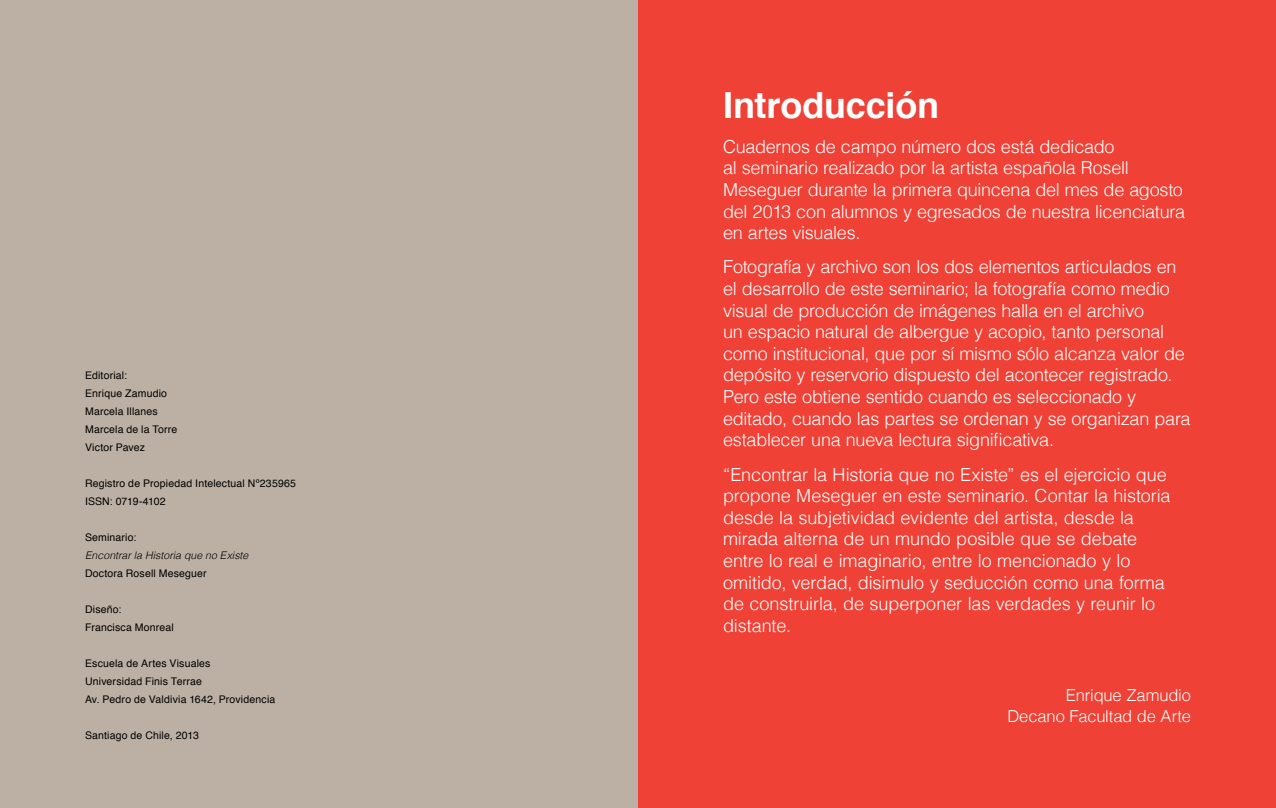
<style>
.page{position:relative;width:1276px;height:808px;background:#fff}
.page>*{position:absolute;margin:0;border:0;box-sizing:border-box;transform-origin:0 0}
.t1{font:700 36px "Helvetica";letter-spacing:-.005em;color:#fff}
.t2{font:300 18px/21.6px "Helvetica";letter-spacing:-.01em;color:#fff}
.t3{font:300 16.5px/21px "Helvetica";letter-spacing:-.01em;color:#fff;text-align:right}
.t4{font:10.5px/18px "Helvetica";letter-spacing:.015em;color:#000}
.t5{font:italic 300 10.5px "Helvetica";letter-spacing:.005em;color:#000}
</style>
<div class="page">
<div style="left:638px;top:0;width:638px;height:808px;background:#ef4135"></div>
<div style="left:0;top:0;width:638px;height:808px;background:#bbb0a3"></div>
<p class="t4" style="left:85px;top:366px;width:94px">Editorial:<br>Enrique Zamudio<br>Marcela Illanes<br>Marcela de la Torre<br>Victor Pavez</p>
<p class="t4" style="left:85px;top:474px;width:212px">Registro de Propiedad Intelectual Nº235965<br>ISSN: 0719-4102</p>
<p class="t4" style="left:85px;top:528px;width:53px">Seminario:</p>
<p class="t5" style="left:85px;top:546px;width:165px">Encontrar la Historia que no Existe</p>
<p class="t4" style="left:85px;top:564px;width:123px">Doctora Rosell Meseguer</p>
<p class="t4" style="left:85px;top:600px;width:90px">Diseño:<br>Francisca Monreal</p>
<p class="t4" style="left:85px;top:654px;width:192px">Escuela de Artes Visuales<br>Universidad Finis Terrae<br>Av. Pedro de Valdivia 1642, Providencia</p>
<p class="t4" style="left:85px;top:726px;width:115px">Santiago de Chile, 2013</p>
<h1 class="t1" style="left:723px;top:77px;width:217px">Introducción</h1>
<p class="t2" style="left:723px;top:135px;width:463px">Cuadernos de campo número dos está dedicado<br>al seminario realizado por la artista española Rosell Meseguer durante la primera quincena del mes de agosto del 2013 con alumnos y egresados de nuestra licenciatura en artes visuales.</p>
<p class="t2" style="left:723px;top:256px;width:469px">Fotografía y archivo son los dos elementos articulados en el desarrollo de este seminario; la fotografía como medio visual de producción de imágenes halla en el archivo<br>un espacio natural de albergue y acopio, tanto personal como institucional, que por sí mismo sólo alcanza valor de depósito y reservorio dispuesto del acontecer registrado.<br>Pero este obtiene sentido cuando es seleccionado y editado, cuando las partes se ordenan y se organizan para establecer una nueva lectura significativa.</p>
<p class="t2" style="left:723px;top:463px;width:449px">“Encontrar la Historia que no Existe” es el ejercicio que propone Meseguer en este seminario. Contar la historia desde la subjetividad evidente del artista, desde la mirada alterna de un mundo posible que se debate entre lo real e imaginario, entre lo mencionado y lo omitido, verdad, disimulo y seducción como una forma de construirla, de superponer las verdades y reunir lo distante.</p>
<p class="t3" style="left:1007px;top:685px;width:185px">Enrique Zamudio<br>Decano Facultad de Arte</p>
</div>
